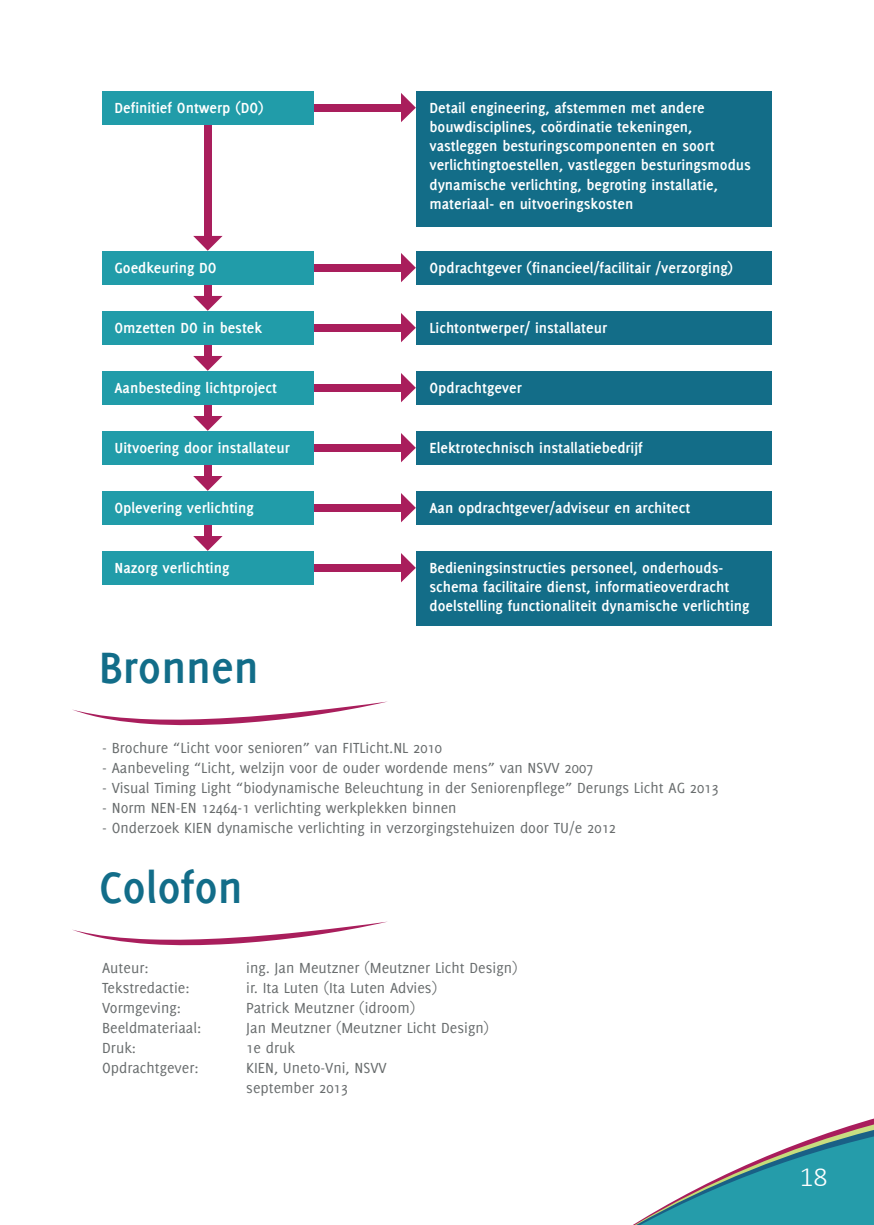
<style>
.page{position:relative;width:874px;height:1225px;background:#fff}
.page>*{position:absolute;margin:0;border:0;box-sizing:border-box;transform-origin:0 0}
.t1{font:700 48px "Delicious";color:#126d89}
.t2{font:300 28px "Calibri";color:#fff}
.t3{font:700 16px/19.2px "Delicious";color:#fff}
.t4{font:16px/20px "Delicious";color:#686c6d}
</style>
<div class="page">
<svg style="left:633px;top:1118px;width:240px;height:107px"></svg>
<div style="left:204px;top:98px;width:7px;height:140px;background:#a91e5c"></div>
<svg style="left:193px;top:236px;width:29px;height:15px"></svg>
<div style="left:204px;top:261px;width:7px;height:37px;background:#a91e5c"></div>
<svg style="left:193px;top:296px;width:29px;height:15px"></svg>
<div style="left:204px;top:321px;width:7px;height:37px;background:#a91e5c"></div>
<svg style="left:193px;top:356px;width:29px;height:15px"></svg>
<div style="left:204px;top:381px;width:7px;height:37px;background:#a91e5c"></div>
<svg style="left:193px;top:416px;width:29px;height:15px"></svg>
<div style="left:204px;top:441px;width:7px;height:37px;background:#a91e5c"></div>
<svg style="left:193px;top:476px;width:29px;height:15px"></svg>
<div style="left:204px;top:501px;width:7px;height:37px;background:#a91e5c"></div>
<svg style="left:193px;top:536px;width:29px;height:15px"></svg>
<div style="left:307px;top:104px;width:96px;height:7px;background:#a91e5c"></div>
<svg style="left:401px;top:93px;width:14px;height:29px"></svg>
<div style="left:307px;top:264px;width:96px;height:7px;background:#a91e5c"></div>
<svg style="left:401px;top:253px;width:14px;height:29px"></svg>
<div style="left:307px;top:324px;width:96px;height:7px;background:#a91e5c"></div>
<svg style="left:401px;top:313px;width:14px;height:29px"></svg>
<div style="left:307px;top:384px;width:96px;height:7px;background:#a91e5c"></div>
<svg style="left:401px;top:373px;width:14px;height:29px"></svg>
<div style="left:307px;top:444px;width:96px;height:7px;background:#a91e5c"></div>
<svg style="left:401px;top:433px;width:14px;height:29px"></svg>
<div style="left:307px;top:504px;width:96px;height:7px;background:#a91e5c"></div>
<svg style="left:401px;top:493px;width:14px;height:29px"></svg>
<div style="left:307px;top:564px;width:96px;height:7px;background:#a91e5c"></div>
<svg style="left:401px;top:553px;width:14px;height:29px"></svg>
<div style="left:102px;top:91px;width:212px;height:33px;background:#219ca9"></div>
<div style="left:416px;top:91px;width:355px;height:135px;background:#136d88"></div>
<div style="left:102px;top:251px;width:212px;height:33px;background:#219ca9"></div>
<div style="left:416px;top:251px;width:355px;height:33px;background:#136d88"></div>
<div style="left:102px;top:311px;width:212px;height:33px;background:#219ca9"></div>
<div style="left:416px;top:311px;width:355px;height:33px;background:#136d88"></div>
<div style="left:102px;top:371px;width:212px;height:33px;background:#219ca9"></div>
<div style="left:416px;top:371px;width:355px;height:33px;background:#136d88"></div>
<div style="left:102px;top:431px;width:212px;height:33px;background:#219ca9"></div>
<div style="left:416px;top:431px;width:355px;height:33px;background:#136d88"></div>
<div style="left:102px;top:491px;width:212px;height:33px;background:#219ca9"></div>
<div style="left:416px;top:491px;width:355px;height:33px;background:#136d88"></div>
<div style="left:102px;top:551px;width:212px;height:33px;background:#219ca9"></div>
<div style="left:416px;top:551px;width:355px;height:74px;background:#136d88"></div>
<svg style="left:72px;top:701px;width:315px;height:24px"></svg>
<svg style="left:72px;top:921px;width:315px;height:24px"></svg>
<p class="t3" style="left:114px;top:98px;width:151px">Definitief Ontwerp (DO)</p>
<p class="t3" style="left:429px;top:98px;width:323px">Detail engineering, afstemmen met andere bouwdisciplines, coördinatie tekeningen, vastleggen besturingscomponenten en soort verlichtingtoestellen, vastleggen besturingsmodus dynamische verlichting, begroting installatie, materiaal- en uitvoeringskosten</p>
<p class="t3" style="left:114px;top:258px;width:104px">Goedkeuring DO</p>
<p class="t3" style="left:429px;top:258px;width:305px">Opdrachtgever (financieel/facilitair /verzorging)</p>
<p class="t3" style="left:114px;top:318px;width:149px">Omzetten DO in bestek</p>
<p class="t3" style="left:429px;top:318px;width:179px">Lichtontwerper/ installateur</p>
<p class="t3" style="left:114px;top:378px;width:164px">Aanbesteding lichtproject</p>
<p class="t3" style="left:429px;top:378px;width:94px">Opdrachtgever</p>
<p class="t3" style="left:114px;top:438px;width:177px">Uitvoering door installateur</p>
<p class="t3" style="left:429px;top:438px;width:215px">Elektrotechnisch installatiebedrijf</p>
<p class="t3" style="left:114px;top:498px;width:141px">Oplevering verlichting</p>
<p class="t3" style="left:429px;top:498px;width:262px">Aan opdrachtgever/adviseur en architect</p>
<p class="t3" style="left:114px;top:558px;width:116px">Nazorg verlichting</p>
<p class="t3" style="left:429px;top:558px;width:321px">Bedieningsinstructies personeel, onderhouds&shy;schema facilitaire dienst, informatieoverdracht doelstelling functionaliteit dynamische verlichting</p>
<p class="t1" style="left:99px;top:640px;width:161px">Bronnen</p>
<p class="t4" style="left:102px;top:738px;width:341px">- Brochure “Licht voor senioren” van FITLicht.NL 2010</p>
<p class="t4" style="left:102px;top:758px;width:492px">- Aanbeveling “Licht, welzijn voor de ouder wordende mens” van NSVV 2007</p>
<p class="t4" style="left:102px;top:778px;width:617px">- Visual Timing Light “biodynamische Beleuchtung in der Seniorenpflege” Derungs Licht AG 2013</p>
<p class="t4" style="left:102px;top:798px;width:356px">- Norm NEN-EN 12464-1 verlichting werkplekken binnen</p>
<p class="t4" style="left:102px;top:818px;width:515px">- Onderzoek KIEN dynamische verlichting in verzorgingstehuizen door TU/e 2012</p>
<p class="t1" style="left:99px;top:860px;width:146px">Colofon</p>
<p class="t4" style="left:102px;top:958px;width:48px">Auteur:</p>
<p class="t4" style="left:246px;top:958px;width:272px">ing. Jan Meutzner (Meutzner Licht Design)</p>
<p class="t4" style="left:102px;top:978px;width:89px">Tekstredactie:</p>
<p class="t4" style="left:246px;top:978px;width:192px">ir. Ita Luten (Ita Luten Advies)</p>
<p class="t4" style="left:102px;top:998px;width:80px">Vormgeving:</p>
<p class="t4" style="left:246px;top:998px;width:170px">Patrick Meutzner (idroom)</p>
<p class="t4" style="left:102px;top:1018px;width:101px">Beeldmateriaal:</p>
<p class="t4" style="left:246px;top:1018px;width:244px">Jan Meutzner (Meutzner Licht Design)</p>
<p class="t4" style="left:102px;top:1038px;width:35px">Druk:</p>
<p class="t4" style="left:246px;top:1038px;width:50px">1e druk</p>
<p class="t4" style="left:102px;top:1058px;width:98px">Opdrachtgever:</p>
<p class="t4" style="left:246px;top:1058px;width:142px">KIEN, Uneto-Vni, NSVV september 2013</p>
<p class="t2" style="left:799px;top:1159px;width:30px">18</p>
</div>
